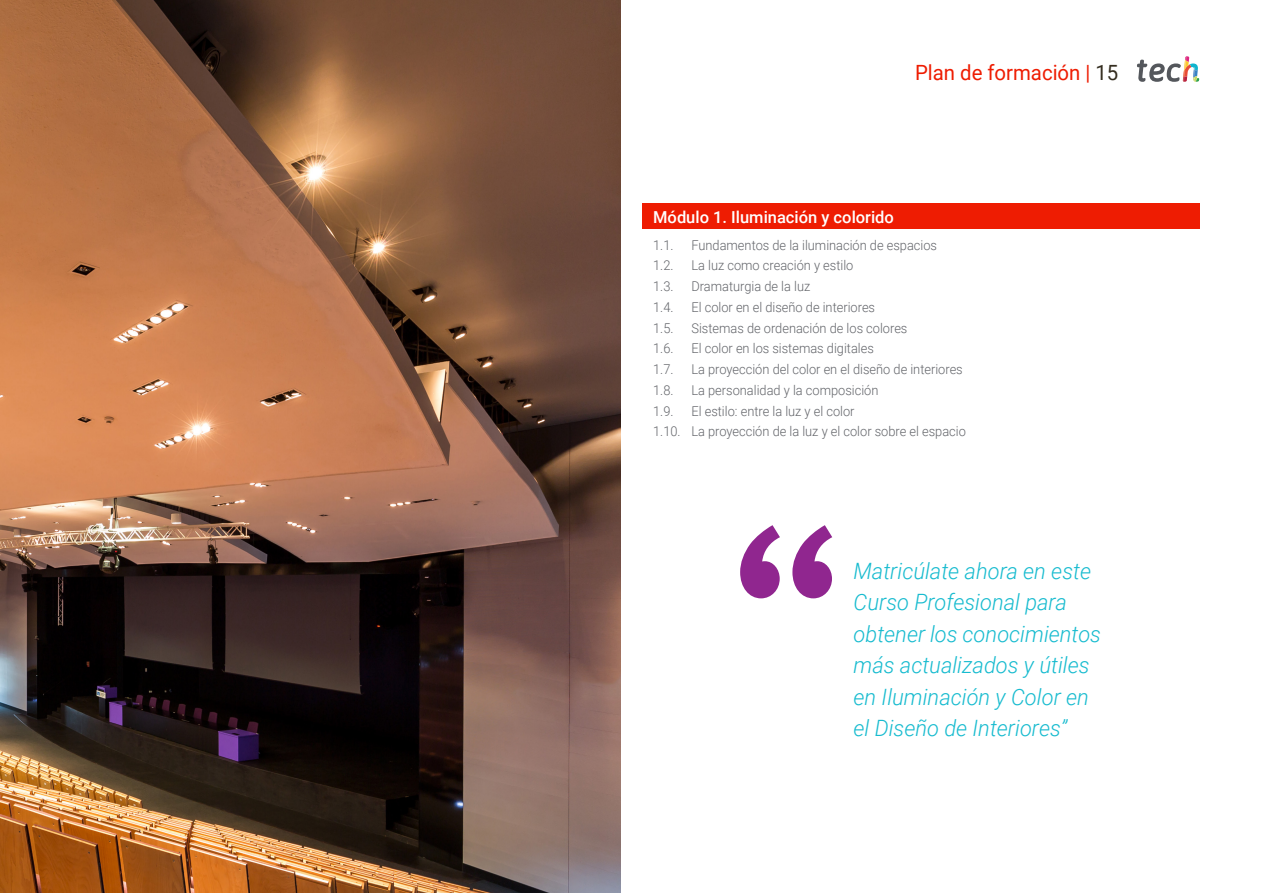
<style>
.page{position:relative;width:1263px;height:893px;background:#fff}
.page>*{position:absolute;margin:0;border:0;box-sizing:border-box;transform-origin:0 0}
.Destacados{font:italic 300 22.5px/31.5px "Roboto";color:#17bbcf}
.Sección___Pag{font:21px "Roboto";color:#ee1c02}
.Nombre_módulo{font:500 16.5px "Roboto";color:#fff}
.Temario1{font:300 13.5px "Roboto";color:#63656a;scale:.95 1}
.s1{color:#342d1f}
</style>
<div class="page">
<img style="left:0;top:0;width:621px;height:893px">
<div style="left:642px;top:204px;width:557px;height:25px;background:#ee1c02"></div>
<svg style="left:1137px;top:56px;width:62px;height:26px"></svg>
<svg style="left:740px;top:525px;width:92px;height:73px"></svg>
<p class="Sección___Pag" style="left:915px;top:57px;width:205px">Plan de formación | <span class="s1">15</span></p>
<p class="Nombre_módulo" style="left:653px;top:205px;width:242px">Módulo 1. Iluminación y colorido</p>
<p class="Temario1" style="left:653px;top:235px;width:23px">1.1.</p>
<p class="Temario1" style="left:691px;top:235px;width:260px">Fundamentos de la iluminación de espacios</p>
<p class="Temario1" style="left:653px;top:256px;width:23px">1.2.</p>
<p class="Temario1" style="left:691px;top:256px;width:172px">La luz como creación y estilo</p>
<p class="Temario1" style="left:653px;top:277px;width:23px">1.3.</p>
<p class="Temario1" style="left:691px;top:277px;width:127px">Dramaturgia de la luz</p>
<p class="Temario1" style="left:653px;top:298px;width:23px">1.4.</p>
<p class="Temario1" style="left:691px;top:298px;width:195px">El color en el diseño de interiores</p>
<p class="Temario1" style="left:653px;top:318px;width:23px">1.5.</p>
<p class="Temario1" style="left:691px;top:318px;width:229px">Sistemas de ordenación de los colores</p>
<p class="Temario1" style="left:653px;top:339px;width:23px">1.6.</p>
<p class="Temario1" style="left:691px;top:339px;width:194px">El color en los sistemas digitales</p>
<p class="Temario1" style="left:653px;top:360px;width:23px">1.7.</p>
<p class="Temario1" style="left:691px;top:360px;width:287px">La proyección del color en el diseño de interiores</p>
<p class="Temario1" style="left:653px;top:381px;width:23px">1.8.</p>
<p class="Temario1" style="left:691px;top:381px;width:198px">La personalidad y la composición</p>
<p class="Temario1" style="left:653px;top:401px;width:23px">1.9.</p>
<p class="Temario1" style="left:691px;top:401px;width:173px">El estilo: entre la luz y el color</p>
<p class="Temario1" style="left:653px;top:422px;width:331px">1.10. La proyección de la luz y el color sobre el espacio</p>
<p class="Destacados" style="left:853px;top:554px;width:249px">Matricúlate ahora en este<br>Curso Profesional para obtener los conocimientos más actualizados y útiles en Iluminación y Color en el Diseño de Interiores”</p>
</div>
